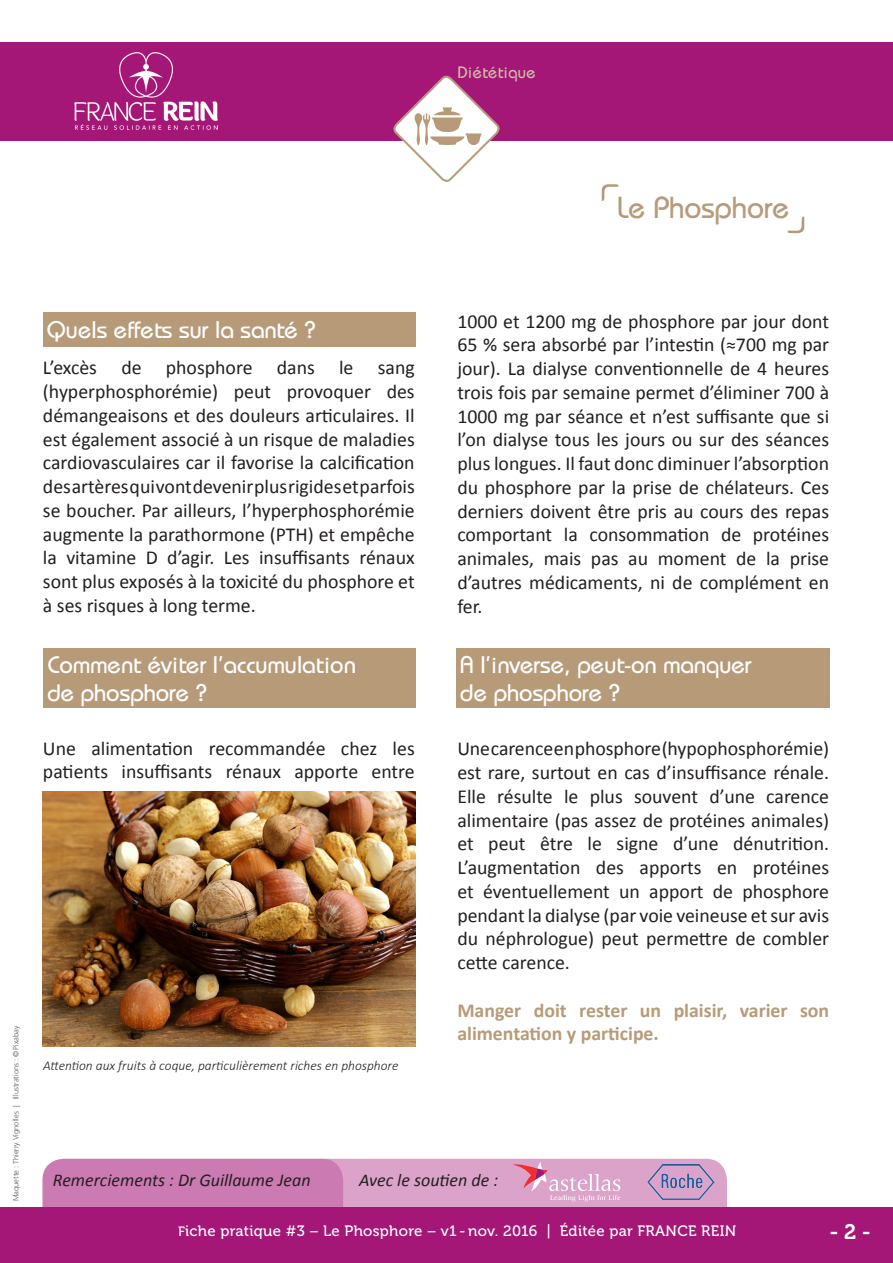
<style>
.page{position:relative;width:893px;height:1263px;background:#fff}
.page>*{position:absolute;margin:0;border:0;box-sizing:border-box;transform-origin:0 0}
.t1{font:30.3px "Bauhaus";color:#b79b79}
.t2{font:24px "Bauhaus";color:#fff}
.t3{font:21px "Museo 700";color:#fff}
.t4{font:19.8px/23.7px "Calibri";color:#231f20;text-align:justify}
.t5{font:700 19.8px/23.7px "Calibri";color:#b79b79}
.t6{font:italic 18px "Calibri";color:#231f20}
.t7{font:16.5px "Bauhaus";letter-spacing:.02em;color:#d1bda6}
.t8{font:15px "Museo 500";letter-spacing:.02em;color:#fff}
.t9{font:italic 300 13.5px "Calibri";color:#231f20}
.t10{font:300 7.5px "Frutiger LT Std";color:#57585a}
.s1{font-size:13.5px}
</style>
<div class="page">
<div style="left:0;top:1207px;width:893px;height:56px;background:#a51777"></div>
<div style="left:0;top:43px;width:893px;height:98px;background:#a51777"></div>
<svg style="left:43px;top:1159px;width:684px;height:48px"></svg>
<img style="left:647px;top:1164px;width:67px;height:35px">
<img style="left:75px;top:53px;width:142px;height:77px">
<div style="left:43px;top:649px;width:373px;height:59px;background:#b79b79"></div>
<div style="left:456px;top:649px;width:373px;height:59px;background:#b79b79"></div>
<svg style="left:602px;top:184px;width:16px;height:17px"></svg>
<svg style="left:788px;top:217px;width:16px;height:16px"></svg>
<div style="left:43px;top:313px;width:373px;height:34px;background:#b79b79"></div>
<img style="left:43px;top:792px;width:372px;height:255px">
<svg style="left:393px;top:75px;width:107px;height:107px"></svg>
<p class="t7" style="left:457px;top:62px;width:80px">Diététique</p>
<p class="t1" style="left:617px;top:189px;width:174px">Le Phosphore</p>
<p class="t10" style="left:12px;top:1201px;width:177px;rotate:-90deg">Maquette : Thierry Vignolles | Illustrations : ©Pixabay</p>
<p class="t2" style="left:47px;top:315px;width:269px">Quels effets sur la santé ?</p>
<p class="t4" style="left:43px;top:356px;width:373px">L’excès de phosphore dans le sang (hyperphosphorémie) peut provoquer des démangeaisons et des douleurs articulaires. Il est également associé à un risque de maladies cardiovasculaires car il favorise la calcification des artères qui vont devenir plus rigides et parfois se boucher. Par ailleurs, l’hyperphosphorémie augmente la parathormone (PTH) et empêche la vitamine D d’agir. Les insuffisants rénaux sont plus exposés à la toxicité du phosphore et à ses risques à long terme.</p>
<p class="t2" style="left:47px;top:649px;width:310px">Comment éviter l’accumulation</p>
<p class="t2" style="left:47px;top:678px;width:161px">de phosphore ?</p>
<p class="t4" style="left:43px;top:736px;width:373px">Une alimentation recommandée chez les patients insuffisants rénaux apporte entre</p>
<p class="t9" style="left:43px;top:1057px;width:357px">Attention aux fruits à coque, particulièrement riches en phosphore</p>
<p class="t4" style="left:457px;top:309px;width:373px">1000 et 1200 mg de phosphore par jour dont 65 % sera absorbé par l’intestin (≈700 mg par jour). La dialyse conventionnelle de 4 heures trois fois par semaine permet d’éliminer 700 à 1000 mg par séance et n’est suffisante que si l’on dialyse tous les jours ou sur des séances plus longues. Il faut donc diminuer l’absorption du phosphore par la prise de chélateurs. Ces derniers doivent être pris au cours des repas comportant la consommation de protéines animales, mais pas au moment de la prise d’autres médicaments, ni de complément en fer.</p>
<p class="t2" style="left:460px;top:649px;width:293px">A l’inverse, peut-on manquer</p>
<p class="t2" style="left:460px;top:678px;width:161px">de phosphore ?</p>
<p class="t4" style="left:457px;top:737px;width:373px">Une carence en phosphore (hypophosphorémie) est rare, surtout en cas d’insuffisance rénale.<br>Elle résulte le plus souvent d’une carence alimentaire (pas assez de protéines animales) et peut être le signe d’une dénutrition.<br>L’augmentation des apports en protéines et éventuellement un apport de phosphore pendant la dialyse (par voie veineuse et sur avis du néphrologue) peut permettre de combler cette carence.</p>
<p class="t5" style="left:457px;top:998px;width:373px">Manger doit rester un plaisir, varier son alimentation y participe.</p>
<p class="t6" style="left:53px;top:1168px;width:259px">Remerciements : Dr Guillaume Jean</p>
<p class="t6" style="left:359px;top:1168px;width:140px">Avec le soutien de :</p>
<p class="t8" style="left:178px;top:1223px;width:560px"><span class="s1">F</span>iche pratique #3 − Le Phosphore − v1 - nov. 2016 | Éditée par FRANCE REIN</p>
<p class="t3" style="left:830px;top:1220px;width:43px">- 2 -</p>
</div>
